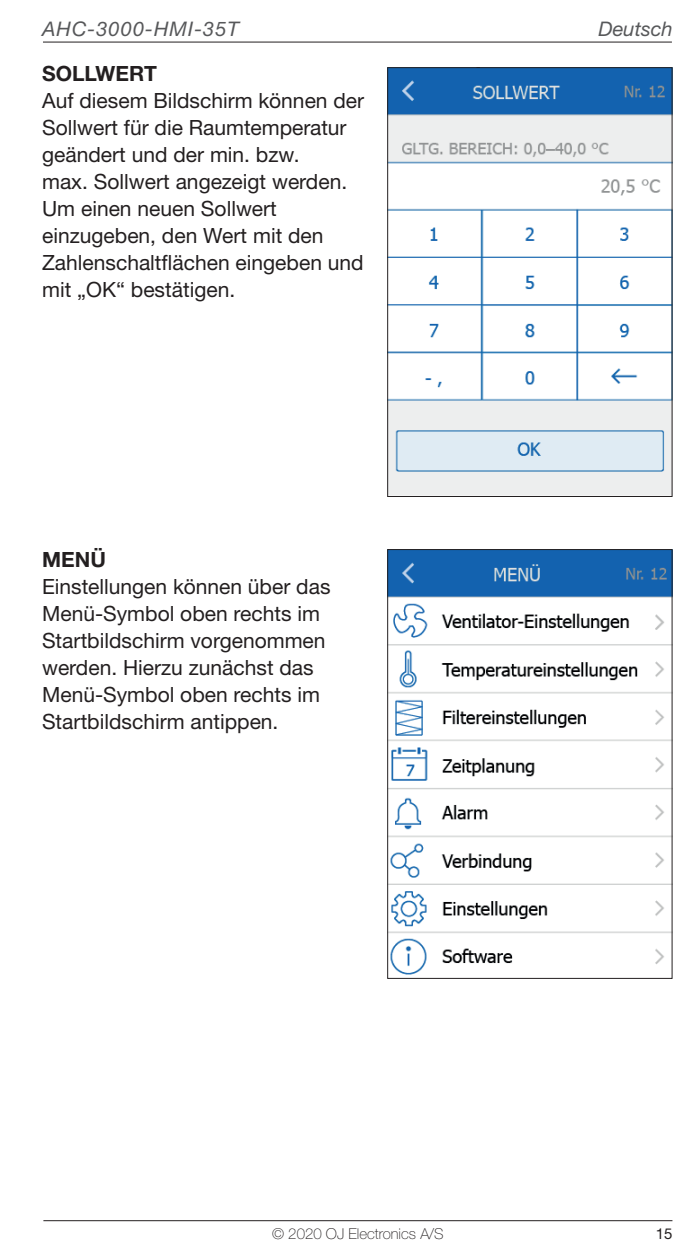
<style>
.page{position:relative;width:698px;height:1259px;background:#fff}
.page>*{position:absolute;margin:0;border:0;box-sizing:border-box;transform-origin:0 0}
.t1{font:21px/27px "Helvetica Neue LTW1 G";color:#231f20}
.t2{font:700 21px "Helvetica Neue LTW1 G";color:#231f20}
.t3{font:italic 20.1px "Helvetica Neue LTW1 G";letter-spacing:.05em;color:#57585a}
.t4{font:italic 20.1px "Helvetica Neue LTW1 G";color:#57585a}
.t5{font:100 15px "Helvetica Neue LTW1 G";color:#231f20}
.t6{font:15px "Helvetica Neue LTW1 G";color:#231f20}
</style>
<div class="page">
<hr style="left:43px;top:42px;width:628px;height:1px;background:#231f20">
<hr style="left:43px;top:1220px;width:629px;height:1px;background:#231f20">
<img style="left:389px;top:69px;width:281px;height:426px">
<div style="left:387px;top:67px;width:285px;height:430px;border:1px solid #231f20"></div>
<img style="left:389px;top:551px;width:281px;height:424px">
<div style="left:387px;top:549px;width:285px;height:429px;border:1px solid #231f20"></div>
<p class="t3" style="left:42px;top:16px;width:198px">AHC-3000-HMI-35T</p>
<p class="t4" style="left:598px;top:16px;width:76px">Deutsch</p>
<p class="t2" style="left:42px;top:61px;width:116px">SOLLWERT</p>
<p class="t1" style="left:42px;top:87px;width:323px">Auf diesem Bildschirm können der<br>Sollwert für die Raumtemperatur geändert und der min. bzw.<br>max. Sollwert angezeigt werden.<br>Um einen neuen Sollwert einzugeben, den Wert mit den<br>Zahlenschaltflächen eingeben und mit „OK“ bestätigen.</p>
<p class="t2" style="left:42px;top:547px;width:65px">MENÜ</p>
<p class="t1" style="left:42px;top:573px;width:290px">Einstellungen können über das<br>Menü-Symbol oben rechts im<br>Startbildschirm vorgenommen werden. Hierzu zunächst das<br>Menü-Symbol oben rechts im<br>Startbildschirm antippen.</p>
<p class="t5" style="left:272px;top:1225px;width:173px">© 2020 OJ Electronics A/S</p>
<p class="t6" style="left:655px;top:1224px;width:18px">15</p>
</div>
